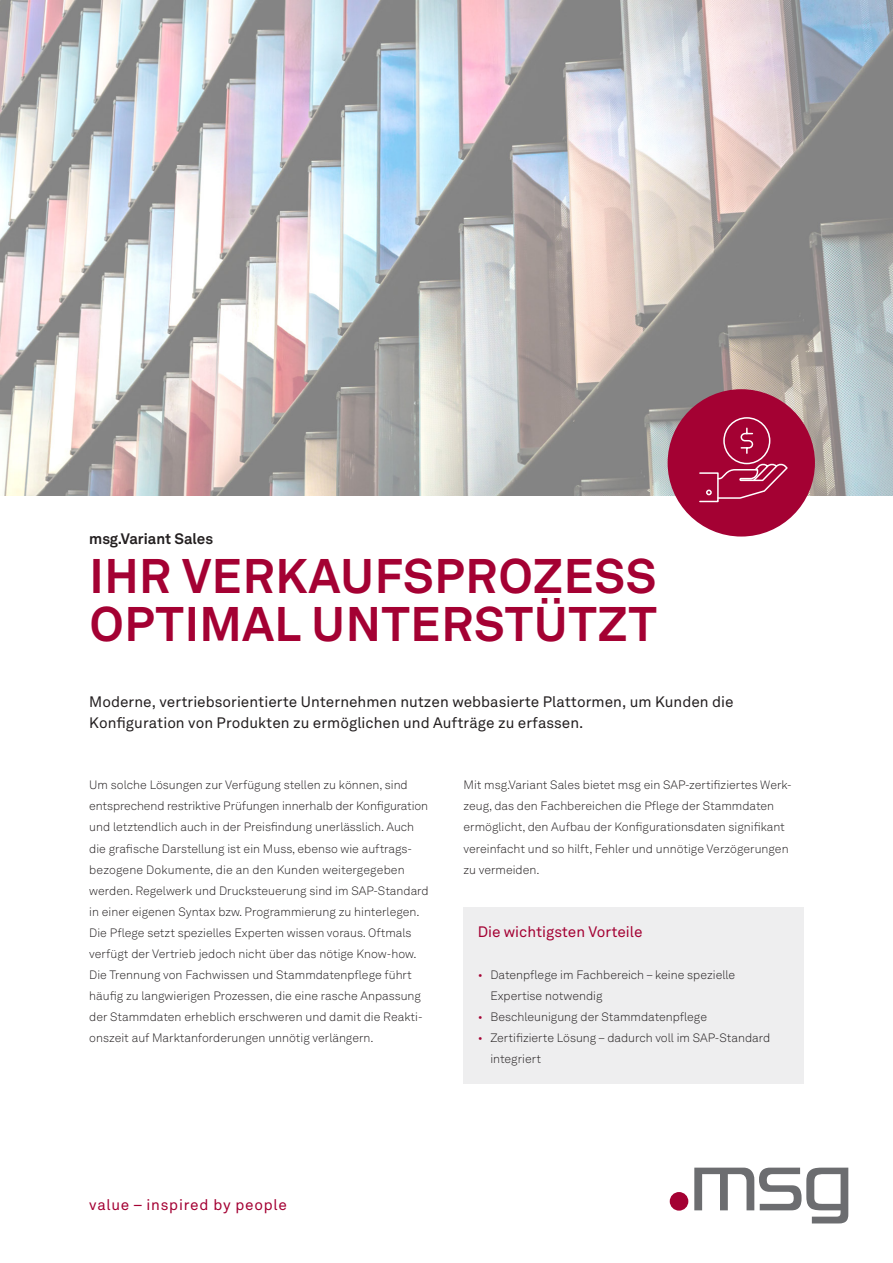
<style>
.page{position:relative;width:893px;height:1263px;background:#fff}
.page>*{position:absolute;margin:0;border:0;box-sizing:border-box;transform-origin:0 0}
.Headline_32pt{font:700 48px/48px "Akkurat LL";letter-spacing:.01em;color:#a40133}
.Anleser_10pt{font:15px/21px "Akkurat LL";color:#231f20}
.Zwischenüberschrift{font:15px "Akkurat LL";letter-spacing:.05em;color:#a40133}
.Zwischenüberschrift-2{font:15px "Akkurat LL";letter-spacing:.005em;color:#a40133}
.Subheadline_10pt{font:700 15px "Akkurat LL";color:#231f20}
.Text_8pt{font:300 12px/21px "Akkurat LL";color:#231f20}
.s1{font-family:"Akkurat Std";color:#a40133}
</style>
<div class="page">
<div style="left:670px;top:1192px;width:18px;height:18px;background:#a40133;border-radius:50%"></div>
<svg style="left:694px;top:1167px;width:154px;height:56px"></svg>
<img style="left:0;top:0;width:893px;height:496px">
<div style="left:463px;top:908px;width:341px;height:176px;background:#eeeeef"></div>
<div style="left:668px;top:389px;width:147px;height:147px;background:#a40133;border-radius:50%"></div>
<div style="left:699px;top:472px;width:20px;height:30px;border:2px solid #fff"></div>
<div style="left:723px;top:417px;width:47px;height:47px;border:2px solid #fff;border-radius:50%"></div>
<svg style="left:706px;top:462px;width:82px;height:37px"></svg>
<svg style="left:740px;top:427px;width:14px;height:27px"></svg>
<p class="Subheadline_10pt" style="left:89px;top:527px;width:125px">msg.Variant Sales</p>
<p class="Headline_32pt" style="left:90px;top:549px;width:569px">IHR VERKAUFSPROZESS<br>OPTIMAL UNTERSTÜTZT</p>
<p class="Anleser_10pt" style="left:89px;top:690px;width:646px">Moderne, vertriebsorientierte Unternehmen nutzen webbasierte Plattormen, um Kunden die<br>Konfiguration von Produkten zu ermöglichen und Aufträge zu erfassen.</p>
<p class="Text_8pt" style="left:89px;top:774px;width:341px">Um solche Lösungen zur Verfügung stellen zu können, sind entsprechend restriktive Prüfungen innerhalb der Konfiguration und letztendlich auch in der Preisfindung unerlässlich. Auch die grafische Darstellung ist ein Muss, ebenso wie auftrags&shy;bezogene Dokumente, die an den Kunden weitergegeben werden. Regelwerk und Drucksteuerung sind im SAP-Standard in einer eigenen Syntax bzw. Programmierung zu hinterlegen.<br>Die Pflege setzt spezielles Experten wissen voraus. Oftmals verfügt der Vertrieb jedoch nicht über das nötige Know-how.<br>Die Trennung von Fachwissen und Stammdatenpflege führt häufig zu langwierigen Prozessen, die eine rasche Anpassung der Stammdaten erheblich erschweren und damit die Reakti&shy;onszeit auf Marktanforderungen unnötig verlängern.</p>
<p class="Text_8pt" style="left:463px;top:774px;width:330px">Mit msg.Variant Sales bietet msg ein SAP-zertifiziertes Werk&shy;zeug, das den Fachbereichen die Pflege der Stammdaten ermöglicht, den Aufbau der Konfigurationsdaten signifikant vereinfacht und so hilft, Fehler und unnötige Verzögerungen zu vermeiden.</p>
<p class="Zwischenüberschrift-2" style="left:478px;top:920px;width:166px">Die wichtigsten Vorteile</p>
<p class="Text_8pt" style="left:490px;top:964px;width:246px;text-indent:-13px"><span class="s1">•</span> Datenpflege im Fachbereich – keine spezielle<br>Expertise notwendig</p>
<p class="Text_8pt" style="left:478px;top:1006px;width:231px"><span class="s1">•</span> Beschleunigung der Stammdatenpflege</p>
<p class="Text_8pt" style="left:490px;top:1027px;width:281px;text-indent:-13px"><span class="s1">•</span> Zertifizierte Lösung – dadurch voll im SAP-Standard integriert</p>
<p class="Zwischenüberschrift" style="left:89px;top:1193px;width:199px">value – inspired by people</p>
</div>
